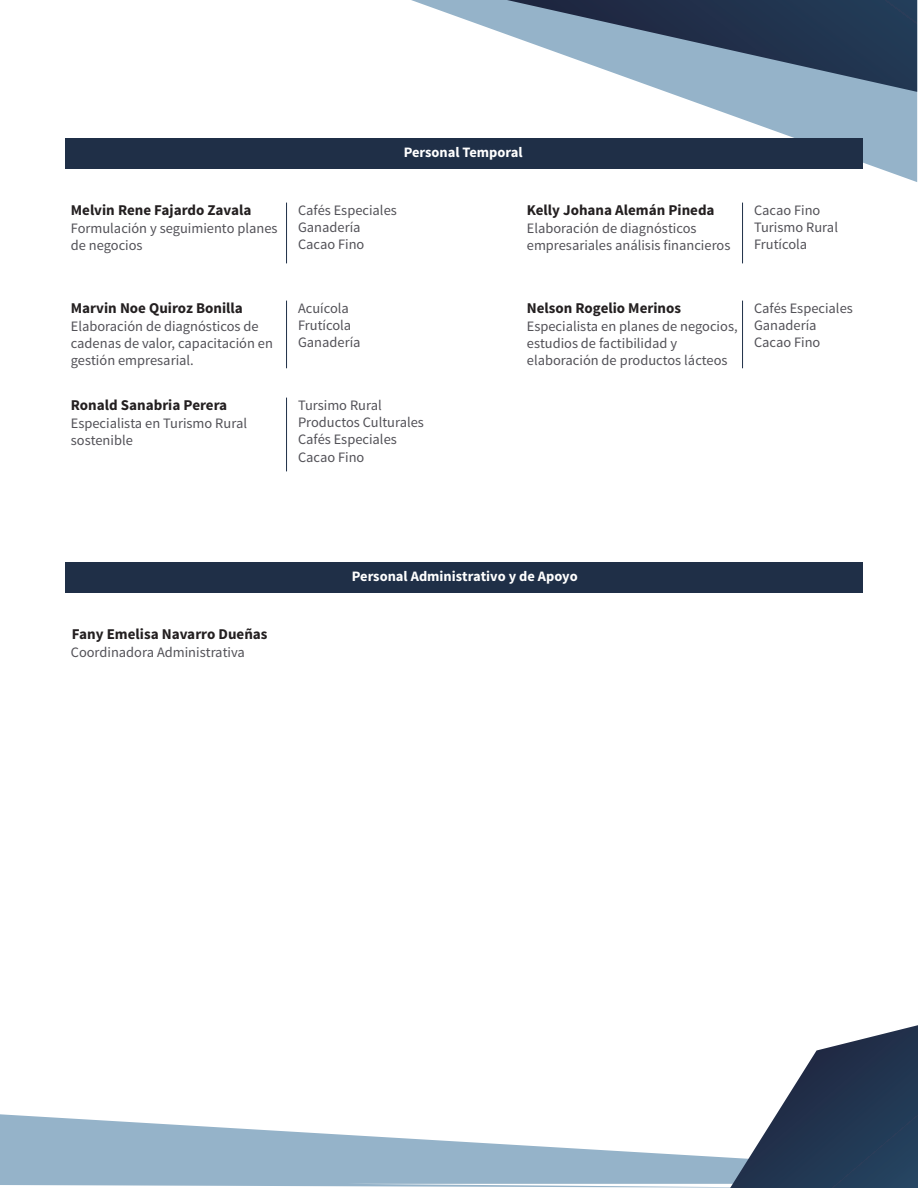
<style>
.page{position:relative;width:918px;height:1188px;background:#fff}
.page>*{position:absolute;margin:0;border:0;box-sizing:border-box;transform-origin:0 0}
.t1{font:700 15px "Source Sans Pro";color:#231f20}
.t2{font:14.4px/17.2px "Source Sans Pro";color:#525157}
.t3{font:700 14.4px "Source Sans Pro";color:#fff}
</style>
<div class="page">
<svg style="left:0;top:1114px;width:730px;height:74px;fill:#95b3c9"></svg>
<svg style="left:411px;top:0;width:506px;height:182px"></svg>
<svg style="left:507px;top:0;width:410px;height:92px;background:#677c92"></svg>
<svg style="left:730px;top:1025px;width:188px;height:163px"></svg>
<div style="left:65px;top:138px;width:797px;height:30px;background:#1f2f47"></div>
<hr style="left:286px;top:203px;width:1px;height:60px;background:#1f2f47">
<hr style="left:742px;top:203px;width:1px;height:60px;background:#1f2f47">
<hr style="left:286px;top:301px;width:1px;height:67px;background:#1f2f47">
<hr style="left:286px;top:398px;width:1px;height:73px;background:#1f2f47">
<hr style="left:742px;top:301px;width:1px;height:67px;background:#1f2f47">
<div style="left:65px;top:562px;width:797px;height:31px;background:#1f2f47"></div>
<p class="t1" style="left:71px;top:200px;width:182px">Melvin Rene Fajardo Zavala</p>
<p class="t2" style="left:71px;top:220px;width:208px">Formulación y seguimiento planes de negocios</p>
<p class="t1" style="left:71px;top:298px;width:173px">Marvin Noe Quiroz Bonilla</p>
<p class="t2" style="left:71px;top:318px;width:204px">Elaboración de diagnósticos de cadenas de valor, capacitación en gestión empresarial.</p>
<p class="t1" style="left:71px;top:395px;width:158px">Ronald Sanabria Perera</p>
<p class="t2" style="left:71px;top:415px;width:178px">Especialista en Turismo Rural sostenible</p>
<p class="t3" style="left:404px;top:143px;width:121px">Personal Temporal</p>
<p class="t2" style="left:298px;top:202px;width:100px">Cafés Especiales<br>Ganadería<br>Cacao Fino</p>
<p class="t1" style="left:527px;top:200px;width:189px">Kelly Johana Alemán Pineda</p>
<p class="t2" style="left:527px;top:220px;width:205px">Elaboración de diagnósticos empresariales análisis financieros</p>
<p class="t2" style="left:754px;top:202px;width:85px">Cacao Fino<br>Turismo Rural<br>Frutícola</p>
<p class="t2" style="left:298px;top:300px;width:64px">Acuícola<br>Frutícola<br>Ganadería</p>
<p class="t2" style="left:298px;top:397px;width:127px">Tursimo Rural<br>Productos Culturales<br>Cafés Especiales<br>Cacao Fino</p>
<p class="t1" style="left:527px;top:298px;width:156px">Nelson Rogelio Merinos</p>
<p class="t2" style="left:527px;top:318px;width:212px">Especialista en planes de negocios, estudios de factibilidad y elaboración de productos lácteos</p>
<p class="t2" style="left:754px;top:300px;width:100px">Cafés Especiales<br>Ganadería<br>Cacao Fino</p>
<p class="t1" style="left:72px;top:624px;width:197px">Fany Emelisa Navarro Dueñas</p>
<p class="t2" style="left:71px;top:644px;width:176px">Coordinadora Administrativa</p>
<p class="t3" style="left:352px;top:567px;width:227px">Personal Administrativo y de Apoyo</p>
</div>
